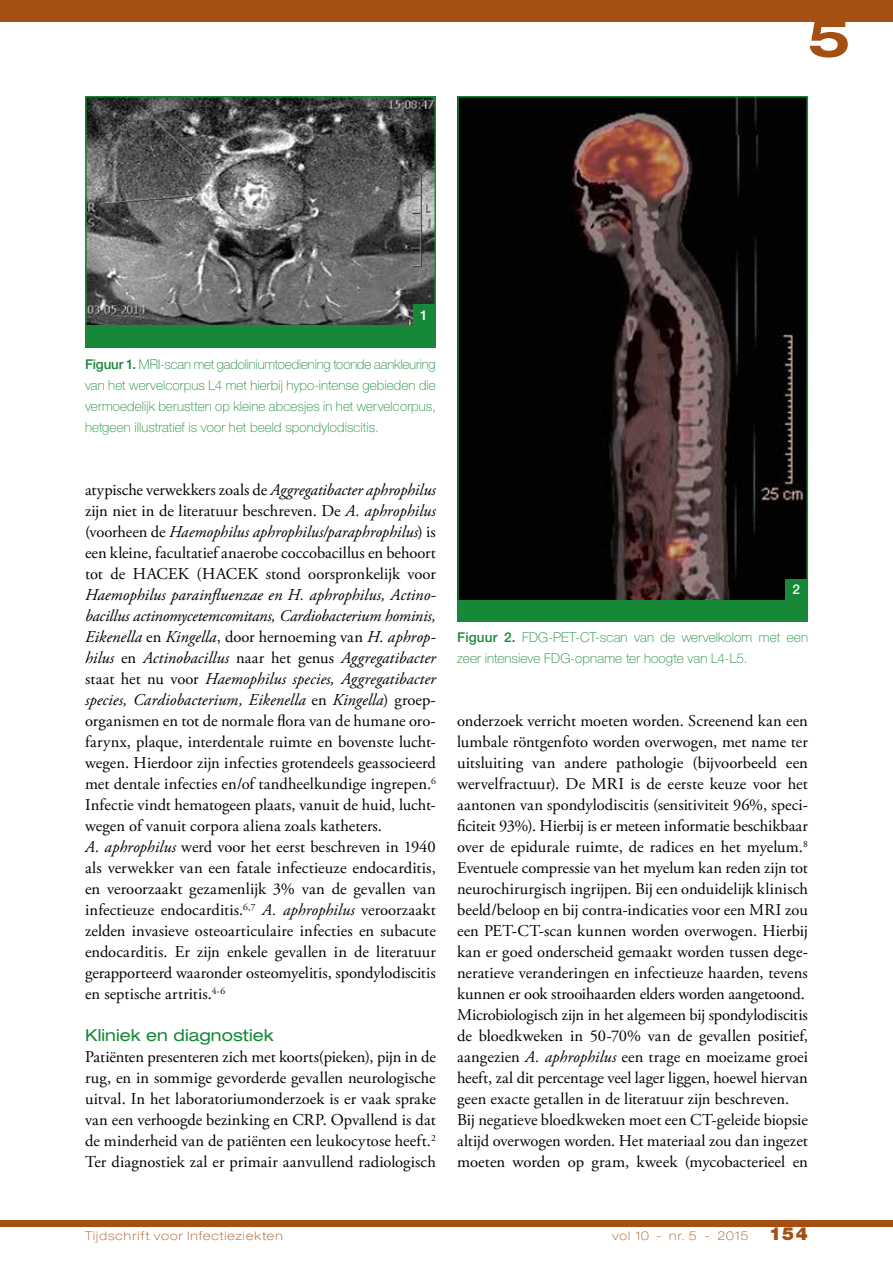
<style>
.page{position:relative;width:893px;height:1263px;background:#fff}
.page>*{position:absolute;margin:0;border:0;box-sizing:border-box;transform-origin:0 0}
.t1{font:700 expanded 52.5px "Helvetica Neue LT Std";color:#a45012}
.t2{font:16.5px/21px "Adobe Garamond Pro";color:#000;text-align:justify}
.t3{font:expanded 16.5px "Helvetica Neue LT Std";letter-spacing:.005em;color:#168837}
.t4{font:100 13.5px/21px "Helvetica Neue LT Std";letter-spacing:.005em;color:#168837}
.t5{font:500 13.5px "Helvetica Neue LT Std";color:#fff}
.t6{font:100 expanded 12px "Helvetica Neue LT Std";letter-spacing:.09em;color:#a45012}
.t7{font:100 expanded 12px "Helvetica Neue LT Std";letter-spacing:.07em;color:#a45012}
.s1{font-weight:500}
.s2{font-style:italic}
.s3{font-weight:900;font-stretch:normal;font-size:18px}
</style>
<div class="page">
<div style="left:0;top:1220px;width:893px;height:7px;background:#a45012"></div>
<div style="left:0;top:0;width:893px;height:21px;background:#a45012"></div>
<img style="left:460px;top:99px;width:345px;height:501px">
<div style="left:457px;top:96px;width:351px;height:518px;border:2px solid #168837"></div>
<div style="left:785px;top:579px;width:22px;height:22px;background:#168837"></div>
<div style="left:457px;top:600px;width:351px;height:21px;background:#168837"></div>
<img style="left:88px;top:99px;width:345px;height:227px">
<div style="left:85px;top:326px;width:351px;height:22px;background:#168837"></div>
<div style="left:85px;top:96px;width:351px;height:246px;border:2px solid #168837"></div>
<div style="left:413px;top:304px;width:22px;height:23px;background:#168837"></div>
<h1 class="t1" style="left:808px;top:5px;width:44px">5</h1>
<p class="t5" style="left:420px;top:307px;width:9px">1</p>
<p class="t4" style="left:85px;top:354px;width:352px;text-align:justify"><span class="s1">Figuur 1.</span> MRI-scan met gadoliniumtoediening toonde aankleuring van het wervelcorpus L4 met hierbij hypo-intense gebieden die vermoedelijk berustten op kleine abcesjes in het wervelcorpus, hetgeen illustratief is voor het beeld spondylodiscitis.</p>
<p class="t2" style="left:85px;top:480px;width:352px">atypische verwekkers zoals de <span class="s2">Aggregatibacter aphrophilus </span>zijn niet in de literatuur beschreven. De <span class="s2">A. aphrophilus </span>(voorheen de <span class="s2">Haemophilus aphrophilus/paraphrophilus</span>) is een kleine, facultatief anaerobe coccobacillus en behoort tot de HACEK (HACEK stond oorspronkelijk voor</p>
<p class="t2" style="left:85px;top:585px;width:352px;text-align:left"><span class="s2">Haemophilus parainfluenzae en H. aphrophilus, Actino&shy;bacillus actinomycetemcomitans, Cardiobacterium hominis, Eikenella</span> en <span class="s2">Kingella</span>, door hernoeming van <span class="s2">H. aphrop&shy;hilus</span> en <span class="s2">Actinobacillus</span> naar het genus <span class="s2">Aggregatibacter </span>staat het nu voor <span class="s2">Haemophilus species, Aggregatibacter species, Cardiobacterium, Eikenella</span> en <span class="s2">Kingella</span>) groep&shy;organismen en tot de normale flora van de humane oro&shy;farynx, plaque, interdentale ruimte en bovenste lucht&shy;wegen. Hierdoor zijn infecties grotendeels geassocieerd met dentale infecties en/of tandheelkundige ingrepen.<sup>6<br></sup>Infectie vindt hematogeen plaats, vanuit de huid, lucht&shy;wegen of vanuit corpora aliena zoals katheters.<br><span class="s2">A. aphrophilus</span> werd voor het eerst beschreven in 1940 als verwekker van een fatale infectieuze endocarditis, en veroorzaakt gezamenlijk 3% van de gevallen van infectieuze endocarditis.<sup>6,7</sup> <span class="s2">A. aphrophilus</span> veroorzaakt zelden invasieve osteoarticulaire infecties en subacute endocarditis. Er zijn enkele gevallen in de literatuur gerapporteerd waaronder osteomyelitis, spondylodiscitis en septische artritis.<sup>4-6</sup></p>
<p class="t3" style="left:85px;top:1025px;width:190px">Kliniek en diagnostiek</p>
<p class="t2" style="left:85px;top:1047px;width:352px">Patiënten presenteren zich met koorts(pieken), pijn in de rug, en in sommige gevorderde gevallen neurologische uitval. In het laboratoriumonderzoek is er vaak sprake van een verhoogde bezinking en CRP. Opvallend is dat de minderheid van de patiënten een leukocytose heeft.<sup>2<br></sup>Ter diagnostiek zal er primair aanvullend radiologisch</p>
<p class="t5" style="left:792px;top:582px;width:9px">2</p>
<p class="t4" style="left:457px;top:627px;width:352px"><span class="s1">Figuur 2.</span> FDG-PET-CT-scan van de wervelkolom met een zeer intensieve FDG-opname ter hoogte van L4-L5.</p>
<p class="t2" style="left:457px;top:711px;width:352px;text-align:left">onderzoek verricht moeten worden. Screenend kan een lumbale röntgenfoto worden overwogen, met name ter uitsluiting van andere pathologie (bijvoorbeeld een wervelfractuur). De MRI is de eerste keuze voor het aantonen van spondylodiscitis (sensitiviteit 96%, speci&shy;ficiteit 93%). Hierbij is er meteen informatie beschikbaar over de epidurale ruimte, de radices en het myelum.<sup>8<br></sup>Eventuele compressie van het myelum kan reden zijn tot neurochirurgisch ingrijpen. Bij een onduidelijk klinisch beeld/beloop en bij contra-indicaties voor een MRI zou een PET-CT-scan kunnen worden overwogen. Hierbij kan er goed onderscheid gemaakt worden tussen dege&shy;neratieve veranderingen en infectieuze haarden, tevens kunnen er ook strooihaarden elders worden aangetoond.<br>Microbiologisch zijn in het algemeen bij spondylodiscitis de bloedkweken in 50-70% van de gevallen positief, aangezien <span class="s2">A. aphrophilus</span> een trage en moeizame groei heeft, zal dit percentage veel lager liggen, hoewel hiervan geen exacte getallen in de literatuur zijn beschreven.<br>Bij negatieve bloedkweken moet een CT-geleide biopsie altijd overwogen worden. Het materiaal zou dan ingezet moeten worden op gram, kweek (mycobacterieel en</p>
<p class="t6" style="left:85px;top:1228px;width:199px">Tijdschrift voor Infectieziekten</p>
<p class="t7" style="left:612px;top:1228px;width:197px">vol 10 - nr. 5 - 2015 <span class="s3">154</span></p>
</div>
